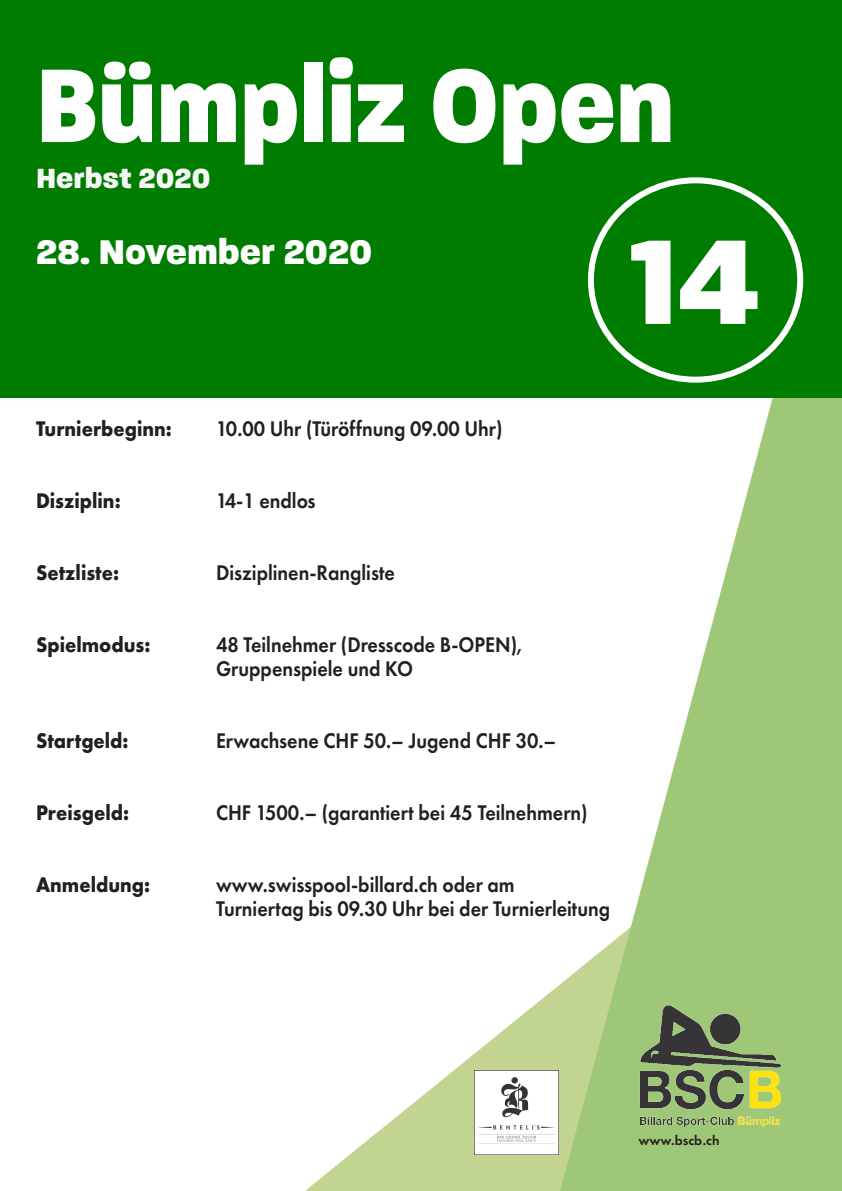
<style>
.page{position:relative;width:842px;height:1191px;background:#fff}
.page>*{position:absolute;margin:0;border:0;box-sizing:border-box;transform-origin:0 0}
.t1{font:800 130px "Paralucent";color:#fff}
.t2{font:800 113px "Paralucent";color:#fff;scale:.88 1}
.t3{font:800 37px "Paralucent";color:#fff}
.t4{font:800 30px "Paralucent";color:#f7f7f8}
.t5{font:600 22px "Futura PT";color:#231f20;scale:.91 1}
.t6{font:700 22px "Futura PT";color:#231f20;scale:.91 1}
.t7{font:600 14px "Futura PT";color:#231f20}
</style>
<div class="page">
<svg style="left:305px;top:999px;width:237px;height:192px"></svg>
<svg style="left:542px;top:397px;width:300px;height:794px"></svg>
<img style="left:601px;top:990px;width:241px;height:170px">
<div style="left:0;top:0;width:842px;height:397px;background:#007c00"></div>
<div style="left:588px;top:177px;width:215px;height:206px;border:6px solid #fff;border-radius:50%"></div>
<img style="left:474px;top:1070px;width:85px;height:85px">
<p class="t2" style="left:36px;top:36px;width:727px">Bümpliz Open</p>
<p class="t4" style="left:36px;top:160px;width:176px">Herbst 2020</p>
<p class="t3" style="left:36px;top:229px;width:338px">28. November 2020</p>
<p class="t1" style="left:630px;top:202px;width:130px">14</p>
<p class="t6" style="left:36px;top:414px;width:151px">Turnierbeginn:</p>
<p class="t5" style="left:216px;top:415px;width:316px">10.00 Uhr (Türöffnung 09.00 Uhr)</p>
<p class="t6" style="left:36px;top:486px;width:95px">Disziplin:</p>
<p class="t5" style="left:216px;top:487px;width:111px">14-1 endlos</p>
<p class="t6" style="left:36px;top:558px;width:93px">Setzliste:</p>
<p class="t5" style="left:216px;top:559px;width:198px">Disziplinen-Rangliste</p>
<p class="t6" style="left:36px;top:630px;width:127px">Spielmodus:</p>
<p class="t5" style="left:216px;top:631px;width:338px">48 Teilnehmer (Dresscode B-OPEN),</p>
<p class="t5" style="left:216px;top:655px;width:218px">Gruppenspiele und KO</p>
<p class="t6" style="left:36px;top:726px;width:103px">Startgeld:</p>
<p class="t5" style="left:216px;top:727px;width:375px">Erwachsene CHF 50.– Jugend CHF 30.–</p>
<p class="t6" style="left:36px;top:798px;width:104px">Preisgeld:</p>
<p class="t5" style="left:216px;top:799px;width:410px">CHF 1500.– (garantiert bei 45 Teilnehmern)</p>
<p class="t6" style="left:36px;top:870px;width:127px">Anmeldung:</p>
<p class="t5" style="left:216px;top:871px;width:330px">www.swisspool-billard.ch oder am</p>
<p class="t5" style="left:216px;top:895px;width:435px">Turniertag bis 09.30 Uhr bei der Turnierleitung</p>
<p class="t7" style="left:638px;top:1131px;width:83px">www.bscb.ch</p>
</div>
